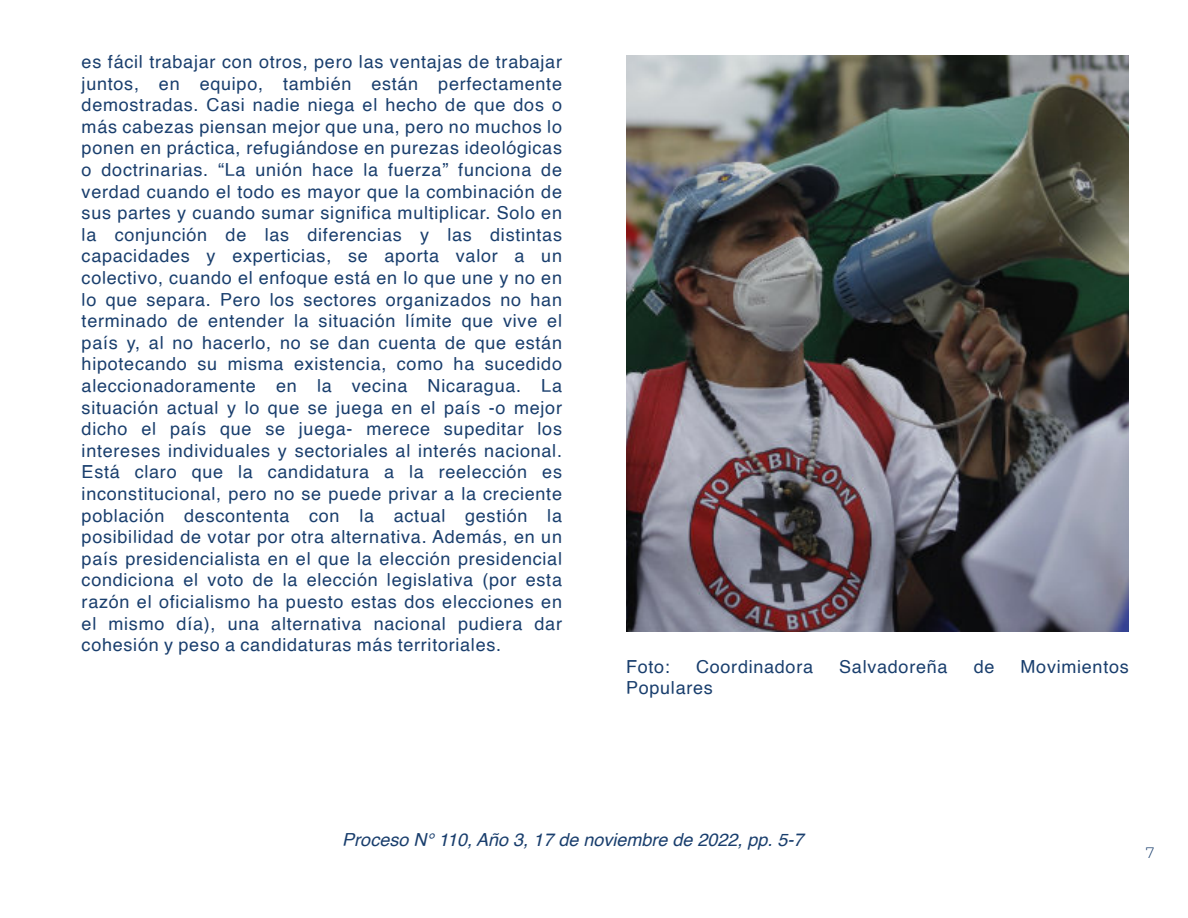
<style>
.page{position:relative;width:1188px;height:918px;background:#fff}
.page>*{position:absolute;margin:0;border:0;box-sizing:border-box;transform-origin:0 0}
.t1{font:18px/21.6px "Helvetica";letter-spacing:.04em;color:#193e6d;text-align:justify}
.t2{font:italic 18px "Helvetica";color:#193e6d}
.t3{font:300 15px "Montserrat";color:#193e6d}
</style>
<div class="page">
<img style="left:626px;top:55px;width:503px;height:576px">
<p class="t1" style="left:82px;top:52px;width:482px">es fácil trabajar con otros, pero las ventajas de trabajar juntos, en equipo, también están perfectamente demostradas. Casi nadie niega el hecho de que dos o más cabezas piensan mejor que una, pero no muchos lo ponen en práctica, refugiándose en purezas ideológicas o doctrinarias. “La unión hace la fuerza” funciona de verdad cuando el todo es mayor que la combinación de sus partes y cuando sumar significa multiplicar. Solo en la conjunción de las diferencias y las distintas capacidades y experticias, se aporta valor a un colectivo, cuando el enfoque está en lo que une y no en lo que separa. Pero los sectores organizados no han terminado de entender la situación límite que vive el país y, al no hacerlo, no se dan cuenta de que están hipotecando su misma existencia, como ha sucedido aleccionadoramente en la vecina Nicaragua. La situación actual y lo que se juega en el país -o mejor dicho el país que se juega- merece supeditar los intereses individuales y sectoriales al interés nacional.<br>Está claro que la candidatura a la reelección es inconstitucional, pero no se puede privar a la creciente población descontenta con la actual gestión la posibilidad de votar por otra alternativa. Además, en un país presidencialista en el que la elección presidencial condiciona el voto de la elección legislativa (por esta razón el oficialismo ha puesto estas dos elecciones en el mismo día), una alternativa nacional pudiera dar cohesión y peso a candidaturas más territoriales.</p>
<p class="t1" style="left:626px;top:657px;width:45px">Foto:</p>
<p class="t1" style="left:696px;top:657px;width:118px">Coordinadora</p>
<p class="t1" style="left:839px;top:657px;width:110px">Salvadoreña</p>
<p class="t1" style="left:974px;top:657px;width:22px">de</p>
<p class="t1" style="left:1021px;top:657px;width:110px">Movimientos</p>
<p class="t1" style="left:626px;top:678px;width:88px">Populares</p>
<p class="t2" style="left:342px;top:832px;width:463px">Proceso N° 110, Año 3, 17 de noviembre de 2022, pp. 5-7</p>
<p class="t3" style="left:1146px;top:844px;width:10px">7</p>
</div>
